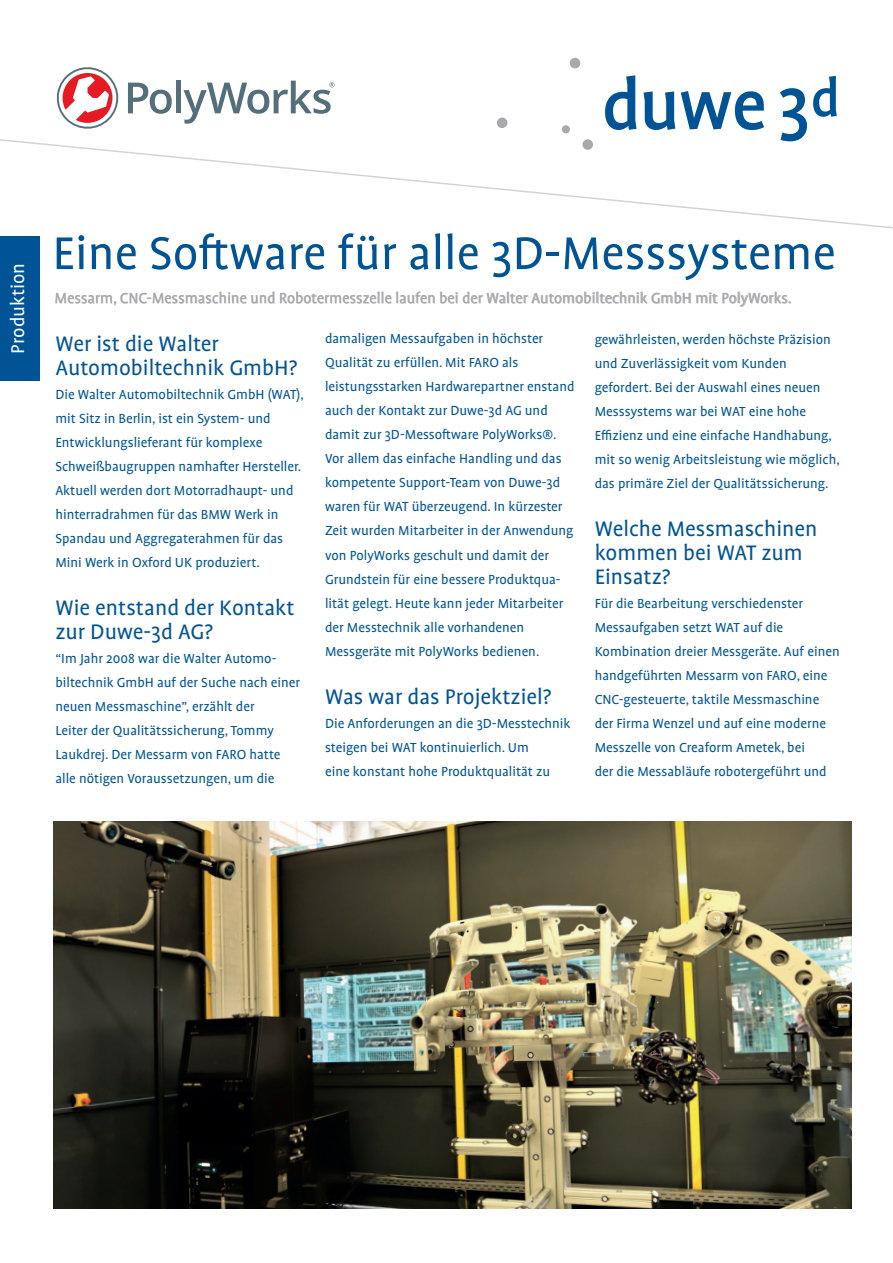
<style>
.page{position:relative;width:893px;height:1263px;background:#fff}
.page>*{position:absolute;margin:0;border:0;box-sizing:border-box;transform-origin:0 0}
.t1{font:52.5px "Profile Pro";color:#005495}
.t2{font:24px/24px "Profile Pro";color:#005495}
.t3{font:21px "Profile Pro";color:#fff}
.t4{font:16.5px "Profile Pro";color:#a8a9ad}
.t5{font:15px/24px "Profile Pro";color:#005495}
</style>
<div class="page">
<svg style="left:605px;top:75px;width:232px;height:61px"></svg>
<div style="left:497px;top:118px;width:10px;height:10px;background:#a8a9ad;border-radius:50%"></div>
<div style="left:570px;top:58px;width:10px;height:10px;background:#a8a9ad;border-radius:50%"></div>
<div style="left:562px;top:125px;width:8px;height:8px;background:#a8a9ad;border-radius:50%"></div>
<div style="left:55px;top:292px;width:736px;height:15px;background:#a8a9ad;opacity:.8"></div>
<div style="left:0;top:236px;width:39px;height:145px;background:#005495"></div>
<svg style="left:0;top:136px;width:893px;height:93px"></svg>
<img style="left:53px;top:821px;width:798px;height:388px">
<svg style="left:128px;top:83px;width:44px;height:31px"></svg>
<div style="left:176px;top:81px;width:5px;height:32px;background:#546f7c"></div>
<svg style="left:56px;top:67px;width:63px;height:62px"></svg>
<svg style="left:184px;top:81px;width:150px;height:43px"></svg>
<h3 class="t3" style="left:6px;top:354px;width:92px;rotate:-90deg">Produktion</h3>
<h1 class="t1" style="left:52px;top:224px;width:785px">Eine Software für alle 3D-Messsysteme</h1>
<p class="t4" style="left:54px;top:289px;width:738px">Messarm, CNC-Messmaschine und Robotermesszelle laufen bei der Walter Automobiltechnik GmbH mit PolyWorks.</p>
<h2 class="t2" style="left:55px;top:332px;width:243px">Wer ist die Walter<br>Automobiltechnik GmbH?</h2>
<p class="t5" style="left:55px;top:382px;width:250px">Die Walter Automobiltechnik GmbH (WAT), mit Sitz in Berlin, ist ein System- und Entwicklungslieferant für komplexe Schweißbaugruppen namhafter Hersteller.<br>Aktuell werden dort Motorradhaupt- und hinterradrahmen für das BMW Werk in Spandau und Aggregaterahmen für das Mini Werk in Oxford UK produziert.</p>
<h2 class="t2" style="left:55px;top:596px;width:241px">Wie entstand der Kontakt zur Duwe-3d AG?</h2>
<p class="t5" style="left:55px;top:646px;width:246px">“Im Jahr 2008 war die Walter Automo&shy;biltechnik GmbH auf der Suche nach einer neuen Messmaschine”, erzählt der<br>Leiter der Qualitätssicherung, Tommy Laukdrej. Der Messarm von FARO hatte alle nötigen Voraussetzungen, um die</p>
<p class="t5" style="left:325px;top:327px;width:251px">damaligen Messaufgaben in höchster Qualität zu erfüllen. Mit FARO als leistungsstarken Hardwarepartner enstand auch der Kontakt zur Duwe-3d AG und damit zur 3D-Messoftware PolyWorks®.<br>Vor allem das einfache Handling und das kompetente Support-Team von Duwe-3d waren für WAT überzeugend. In kürzester Zeit wurden Mitarbeiter in der Anwendung von PolyWorks geschult und damit der Grundstein für eine bessere Produktqua&shy;lität gelegt. Heute kann jeder Mitarbeiter der Messtechnik alle vorhandenen Messgeräte mit PolyWorks bedienen.</p>
<h2 class="t2" style="left:325px;top:685px;width:228px">Was war das Projektziel?</h2>
<p class="t5" style="left:325px;top:711px;width:247px">Die Anforderungen an die 3D-Messtechnik steigen bei WAT kontinuierlich. Um<br>eine konstant hohe Produktqualität zu</p>
<p class="t5" style="left:595px;top:328px;width:247px">gewährleisten, werden höchste Präzision und Zuverlässigkeit vom Kunden gefordert. Bei der Auswahl eines neuen Messsystems war bei WAT eine hohe Effizienz und eine einfache Handhabung, mit so wenig Arbeitsleistung wie möglich, das primäre Ziel der Qualitätssicherung.</p>
<h2 class="t2" style="left:595px;top:518px;width:224px">Welche Messmaschinen kommen bei WAT zum<br>Einsatz?</h2>
<p class="t5" style="left:595px;top:592px;width:247px">Für die Bearbeitung verschiedenster Messaufgaben setzt WAT auf die Kombination dreier Messgeräte. Auf einen handgeführten Messarm von FARO, eine CNC-gesteuerte, taktile Messmaschine der Firma Wenzel und auf eine moderne Messzelle von Creaform Ametek, bei<br>der die Messabläufe robotergeführt und</p>
</div>
